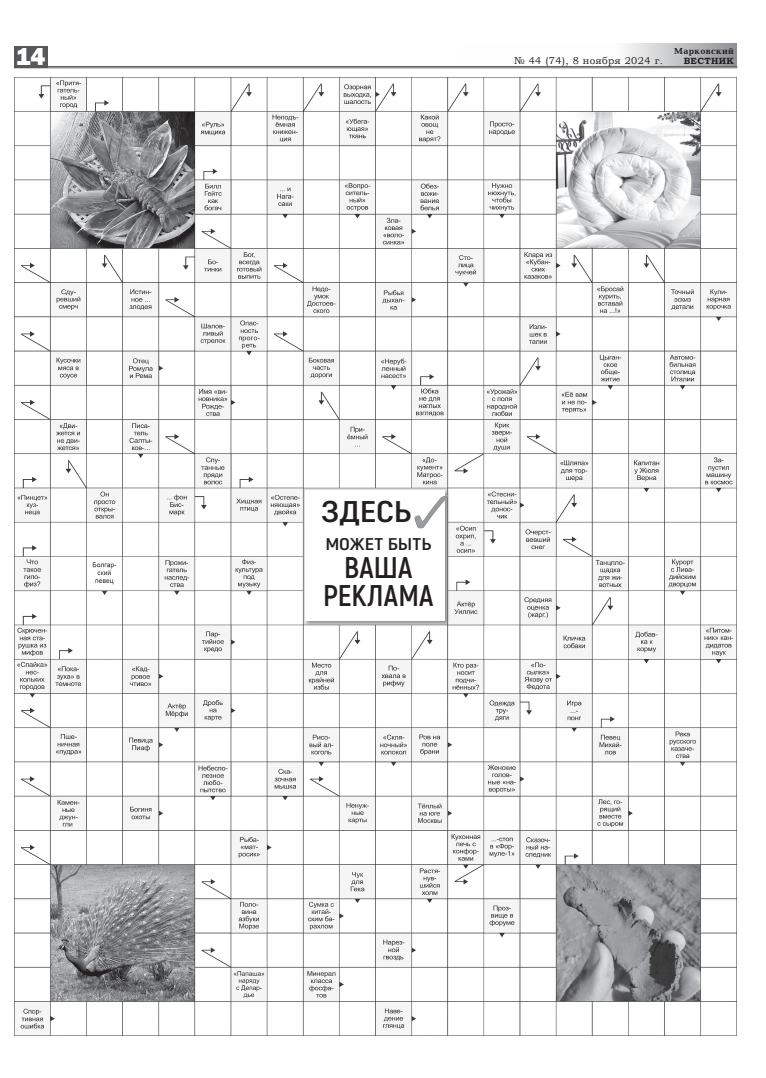
<style>
.page{position:relative;width:766px;height:1078px;background:#fff}
.page>*{position:absolute;margin:0;border:0;box-sizing:border-box;transform-origin:0 0}
.t1{font:700 29.9px/27.9px "Akrobat";letter-spacing:.005em;color:#231f20;text-align:center}
.t2{font:700 29.9px "Akrobat";letter-spacing:.005em;color:#231f20;scale:1.2 1}
.t3{font:800 25.3px "Franklin Gothic";color:#fff}
.t4{font:700 17px "Akrobat";letter-spacing:.005em;color:#231f20;scale:1.2 1}
.t5{font:10px "Bookman Old Style";letter-spacing:.04em;color:#231f20}
.t6{font:700 9px "Baltica";letter-spacing:.04em;color:#231f20}
.t7{font:700 9px "Bookman Old Style";letter-spacing:.04em;color:#231f20}
</style>
<div class="page">
<svg style="left:625px;top:43px;width:112px;height:22px;background:#c1c2c4"></svg>
<hr style="left:14px;top:66px;width:723px;height:1px;background:#636366">
<hr style="left:14px;top:67px;width:723px;height:1px;background:#636366">
<div style="left:14px;top:46px;width:33px;height:22px;background:#57585a"></div>
<img style="left:14px;top:77px;width:722px;height:958px">
<div style="left:305px;top:489px;width:145px;height:137px;background:#231f20;opacity:.4"></div>
<div style="left:306px;top:490px;width:139px;height:130px;background:#fff"></div>
<img style="left:410px;top:489px;width:37px;height:45px">
<p class="t6" style="left:674px;top:46px;width:61px">Марковский</p>
<h2 class="t3" style="left:16px;top:40px;width:31px">14</h2>
<p class="t5" style="left:514px;top:54px;width:150px">№ 44 (74), 8 ноября 2024 г.</p>
<p class="t7" style="left:683px;top:54px;width:52px">ВЕСТНИК</p>
<h1 class="t2" style="left:321px;top:493px;width:76px">ЗДЕСЬ</h1>
<h3 class="t4" style="left:325px;top:533px;width:90px">МОЖЕТ БЫТЬ</h3>
<h1 class="t1" style="left:323px;top:553px;width:112px">ВАША<br>РЕКЛАМА</h1>
</div>
